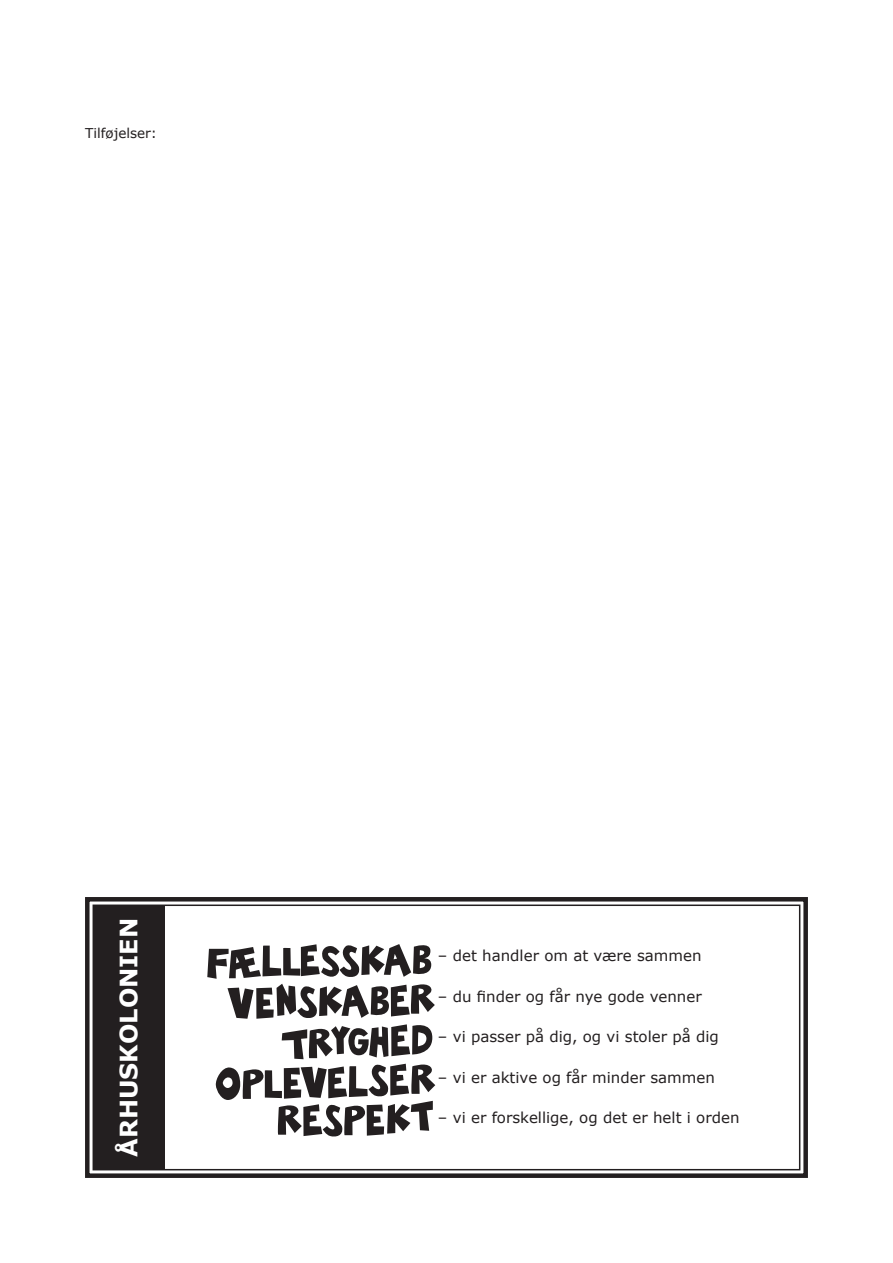
<style>
.page{position:relative;width:893px;height:1263px;background:#fff}
.page>*{position:absolute;margin:0;border:0;box-sizing:border-box;transform-origin:0 0}
.t1{font:700 24px "Verdana";color:#fff}
.t2{font:15px "Verdana";color:#231f20}
.t3{font:13.5px "Verdana";color:#231f20}
</style>
<div class="page">
<svg style="left:85px;top:897px;width:723px;height:281px"></svg>
<div style="left:93px;top:904px;width:707px;height:266px;border:2px solid #231f20"></div>
<svg style="left:207px;top:941px;width:228px;height:196px"></svg>
<div style="left:223px;top:1077px;width:10px;height:11px;background:#fff;border-radius:5px"></div>
<p class="t3" style="left:85px;top:124px;width:74px">Tilføjelser:</p>
<h1 class="t1" style="left:113px;top:1157px;width:240px;rotate:-90deg">ÅRHUSKOLONIEN</h1>
<p class="t2" style="left:438px;top:946px;width:265px">– det handler om at være sammen</p>
<p class="t2" style="left:438px;top:986px;width:265px">– du finder og får nye gode venner</p>
<p class="t2" style="left:438px;top:1027px;width:282px">– vi passer på dig, og vi stoler på dig</p>
<p class="t2" style="left:438px;top:1067px;width:278px">– vi er aktive og får minder sammen</p>
<p class="t2" style="left:438px;top:1108px;width:303px">– vi er forskellige, og det er helt i orden</p>
</div>
